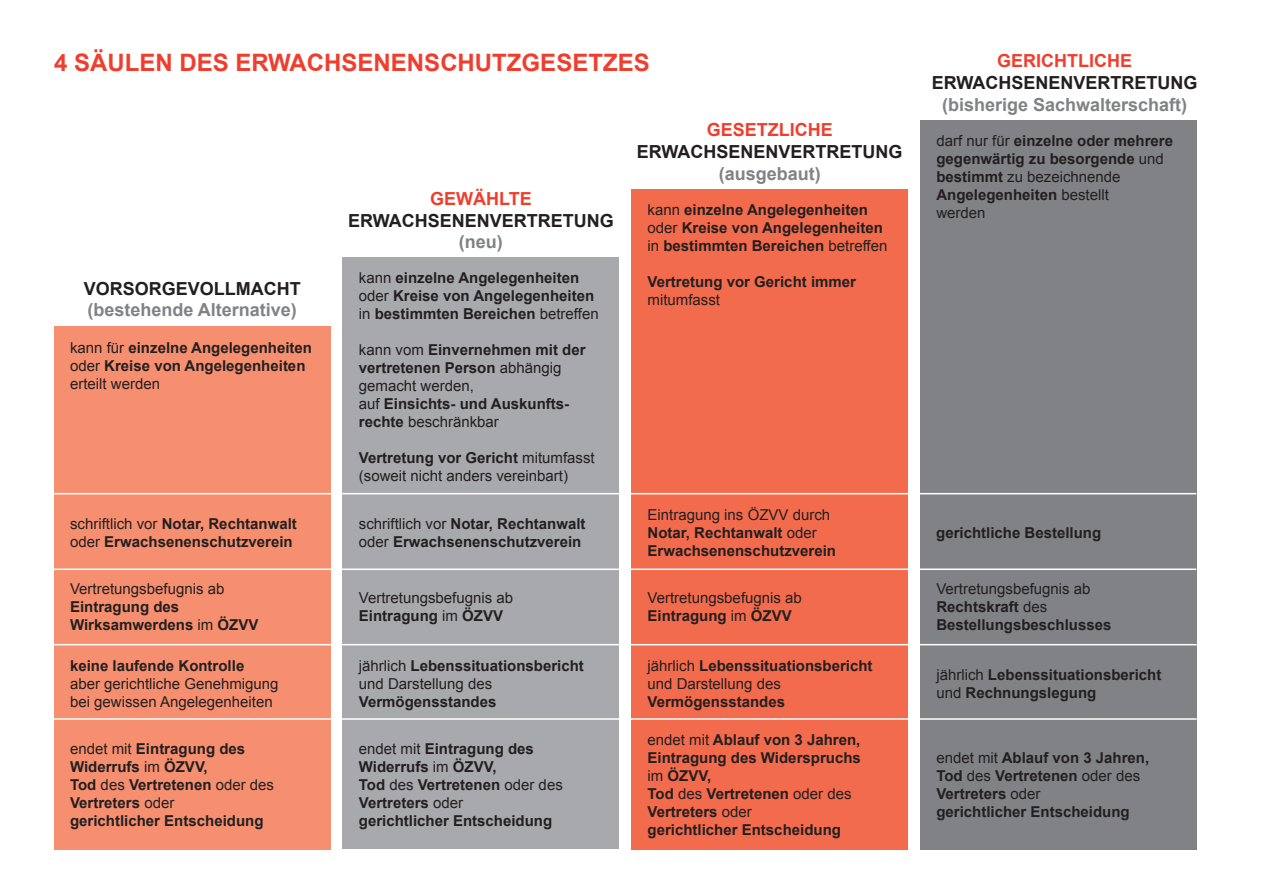
<style>
.page{position:relative;width:1263px;height:893px;background:#fff}
.page>*{position:absolute;margin:0;border:0;box-sizing:border-box;transform-origin:0 0}
.t1{font:700 24px "Arial";color:#ef3e2e}
.t2{font:700 18px "Arial";color:#231f20}
.t3{font:700 18px "Arial";color:#808285}
.t4{font:700 18px "Arial";color:#ef3e2e}
.t5{font:700 15px/18px "Arial";color:#231f20}
.t6{font:15px/18px "Arial";color:#231f20}
.s1{font-weight:400}
.s2{font-weight:700}
</style>
<div class="page">
<div style="left:54px;top:326px;width:276px;height:523px;background:#f68f70"></div>
<div style="left:343px;top:258px;width:276px;height:591px;background:#a8a9ad"></div>
<div style="left:631px;top:189px;width:277px;height:660px;background:#f26b4d"></div>
<div style="left:920px;top:120px;width:277px;height:729px;background:#808285"></div>
<hr style="left:54px;top:718px;width:1143px;height:2px;background:#fff">
<hr style="left:54px;top:644px;width:1143px;height:1px;background:#fff">
<hr style="left:54px;top:568px;width:1142px;height:2px;background:#fff">
<hr style="left:54px;top:493px;width:1142px;height:1px;background:#fff">
<p class="t1" style="left:54px;top:47px;width:597px">4 SÄULEN DES ERWACHSENENSCHUTZGESETZES</p>
<p class="t2" style="left:84px;top:277px;width:219px">VORSORGEVOLLMACHT</p>
<p class="t3" style="left:87px;top:298px;width:211px">(bestehende Alternative)</p>
<p class="t5" style="left:70px;top:339px;width:244px"><span class="s1">kann für</span> einzelne Angelegenheiten <span class="s1">oder</span> Kreise von Angelegenheiten <span class="s1">erteilt werden</span></p>
<p class="t5" style="left:70px;top:515px;width:228px"><span class="s1">schriftlich vor</span> Notar, Rechtanwalt <span class="s1">oder</span> Erwachsenenschutzverein</p>
<p class="t5" style="left:70px;top:581px;width:190px"><span class="s1">Vertretungsbefugnis ab<br></span>Eintragung des<br>Wirksamwerdens <span class="s1">im</span> ÖZVV</p>
<p class="t4" style="left:430px;top:187px;width:103px">GEWÄHLTE</p>
<p class="t2" style="left:348px;top:208px;width:267px">ERWACHSENENVERTRETUNG</p>
<p class="t3" style="left:459px;top:230px;width:45px">(neu)</p>
<p class="t5" style="left:359px;top:270px;width:241px"><span class="s1">kann</span> einzelne Angelegenheiten <span class="s1">oder</span> Kreise von Angelegenheiten <span class="s1">in</span> bestimmten Bereichen <span class="s1">betreffen</span></p>
<p class="t5" style="left:359px;top:342px;width:228px"><span class="s1">kann vom</span> Einvernehmen mit der vertretenen Person <span class="s1">abhängig gemacht werden,<br>auf</span> Einsichts- und Auskunfts-</p>
<p class="t6" style="left:359px;top:413px;width:142px"><span class="s2">rechte</span> beschränkbar</p>
<p class="t6" style="left:359px;top:449px;width:237px"><span class="s2">Vertretung vor Gericht</span> mitumfasst (soweit nicht anders vereinbart)</p>
<p class="t5" style="left:359px;top:515px;width:228px"><span class="s1">schriftlich vor</span> Notar, Rechtanwalt <span class="s1">oder</span> Erwachsenenschutzverein</p>
<p class="t4" style="left:707px;top:118px;width:128px">GESETZLICHE</p>
<p class="t2" style="left:637px;top:140px;width:267px">ERWACHSENENVERTRETUNG</p>
<p class="t3" style="left:719px;top:161px;width:104px">(ausgebaut)</p>
<p class="t5" style="left:648px;top:201px;width:241px"><span class="s1">kann</span> einzelne Angelegenheiten <span class="s1">oder</span> Kreise von Angelegenheiten <span class="s1">in</span> bestimmten Bereichen <span class="s1">betreffen</span></p>
<p class="t5" style="left:648px;top:273px;width:210px">Vertretung vor Gericht immer <span class="s1">mitumfasst</span></p>
<p class="t5" style="left:648px;top:506px;width:190px"><span class="s1">Eintragung ins ÖZVV durch<br></span>Notar, Rechtanwalt <span class="s1">oder<br></span>Erwachsenenschutzverein</p>
<p class="t6" style="left:359px;top:589px;width:156px">Vertretungsbefugnis ab<br><span class="s2">Eintragung</span> im <span class="s2">ÖZVV</span></p>
<p class="t6" style="left:648px;top:589px;width:156px">Vertretungsbefugnis ab<br><span class="s2">Eintragung</span> im <span class="s2">ÖZVV</span></p>
<p class="t4" style="left:997px;top:49px;width:137px">GERICHTLICHE</p>
<p class="t2" style="left:932px;top:71px;width:267px">ERWACHSENENVERTRETUNG</p>
<p class="t3" style="left:942px;top:92px;width:247px">(bisherige Sachwalterschaft)</p>
<p class="t5" style="left:936px;top:132px;width:238px"><span class="s1">darf nur für</span> einzelne oder mehrere gegenwärtig zu besorgende <span class="s1">und </span>bestimmt <span class="s1">zu bezeichnende<br></span>Angelegenheiten <span class="s1">bestellt<br>werden</span></p>
<p class="t5" style="left:936px;top:524px;width:167px">gerichtliche Bestellung</p>
<p class="t5" style="left:936px;top:581px;width:177px"><span class="s1">Vertretungsbefugnis ab<br></span>Rechtskraft <span class="s1">des<br></span>Bestellungsbeschlusses</p>
<p class="t5" style="left:70px;top:658px;width:176px">keine laufende Kontrolle</p>
<p class="t6" style="left:70px;top:675px;width:210px">aber gerichtliche Genehmigung</p>
<p class="t6" style="left:70px;top:693px;width:204px">bei gewissen Angelegenheiten</p>
<p class="t5" style="left:359px;top:658px;width:227px"><span class="s1">jährlich</span> Lebenssituationsbericht <span class="s1">und Darstellung des<br></span>Vermögensstandes</p>
<p class="t5" style="left:648px;top:658px;width:227px"><span class="s1">jährlich</span> Lebenssituationsbericht <span class="s1">und Darstellung des<br></span>Vermögensstandes</p>
<p class="t5" style="left:936px;top:667px;width:227px"><span class="s1">jährlich</span> Lebenssituationsbericht <span class="s1">und</span> Rechnungslegung</p>
<p class="t5" style="left:70px;top:740px;width:205px"><span class="s1">endet mit</span> Eintragung des<br>Widerrufs <span class="s1">im</span> ÖZVV,<br>Tod <span class="s1">des</span> Vertretenen <span class="s1">oder des<br></span>Vertreters <span class="s1">oder<br></span>gerichtlicher Entscheidung</p>
<p class="t5" style="left:648px;top:731px;width:215px"><span class="s1">endet mit</span> Ablauf von 3 Jahren,<br>Eintragung des Widerspruchs</p>
<p class="t5" style="left:359px;top:740px;width:205px"><span class="s1">endet mit</span> Eintragung des<br>Widerrufs <span class="s1">im</span> ÖZVV,<br>Tod <span class="s1">des</span> Vertretenen <span class="s1">oder des<br></span>Vertreters <span class="s1">oder<br></span>gerichtlicher Entscheidung</p>
<p class="t5" style="left:648px;top:767px;width:205px"><span class="s1">im</span> ÖZVV,<br>Tod <span class="s1">des</span> Vertretenen <span class="s1">oder des<br></span>Vertreters <span class="s1">oder<br></span>gerichtlicher Entscheidung</p>
<p class="t5" style="left:936px;top:749px;width:214px"><span class="s1">endet mit</span> Ablauf von 3 Jahren,<br>Tod <span class="s1">des</span> Vertretenen <span class="s1">oder des<br></span>Vertreters <span class="s1">oder<br></span>gerichtlicher Entscheidung</p>
</div>
